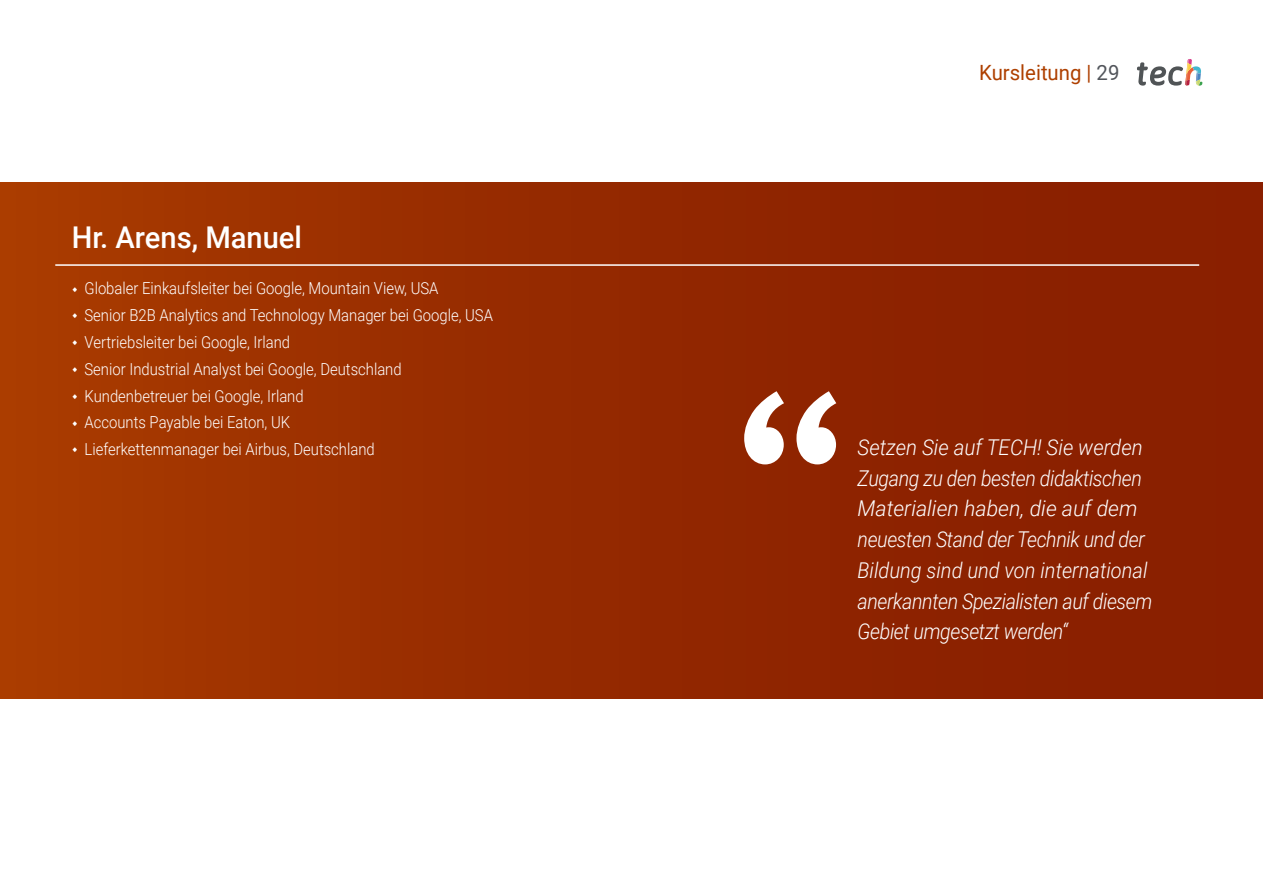
<style>
.page{position:relative;width:1263px;height:893px;background:#fff}
.page>*{position:absolute;margin:0;border:0;box-sizing:border-box;transform-origin:0 0}
.t1{font:500 30px "Roboto";color:#fff}
.t2{font:italic 300 21.75px/30.8px "Roboto";letter-spacing:-.02em;color:#fff;scale:.94 1}
.t3{font:21px "Roboto";color:#ae4000}
.t4{font:300 16.5px/26.7px "Roboto";color:#fff;scale:.9 1}
.s1{color:#52555b}
</style>
<div class="page">
<svg style="left:1137px;top:59px;width:65px;height:27px"></svg>
<div style="left:0;top:182px;width:1263px;height:516px;background:linear-gradient(to right,#a63900,#851b00)"></div>
<hr style="left:55px;top:264px;width:1144px;height:2px;background:#fff">
<svg style="left:744px;top:391px;width:92px;height:73px"></svg>
<svg style="left:73px;top:287px;width:4px;height:5px"></svg>
<svg style="left:73px;top:314px;width:4px;height:5px"></svg>
<svg style="left:73px;top:340px;width:4px;height:5px"></svg>
<svg style="left:73px;top:367px;width:4px;height:5px"></svg>
<svg style="left:73px;top:394px;width:4px;height:5px"></svg>
<svg style="left:73px;top:421px;width:4px;height:5px"></svg>
<svg style="left:73px;top:447px;width:4px;height:5px"></svg>
<h1 class="t1" style="left:72px;top:216px;width:232px">Hr. Arens, Manuel</h1>
<p class="t4" style="left:85px;top:275px;width:455px">Globaler Einkaufsleiter bei Google, Mountain View, USA<br>Senior B2B Analytics and Technology Manager bei Google, USA Vertriebsleiter bei Google, Irland<br>Senior Industrial Analyst bei Google, Deutschland Kundenbetreuer bei Google, Irland<br>Accounts Payable bei Eaton, UK<br>Lieferkettenmanager bei Airbus, Deutschland</p>
<p class="t3" style="left:979px;top:57px;width:142px">Kursleitung | <span class="s1">29</span></p>
<h2 class="t2" style="left:857px;top:431px;width:315px">Setzen Sie auf TECH! Sie werden<br>Zugang zu den besten didaktischen<br>Materialien haben, die auf dem neuesten Stand der Technik und der<br>Bildung sind und von international anerkannten Spezialisten auf diesem<br>Gebiet umgesetzt werden“</h2>
</div>
